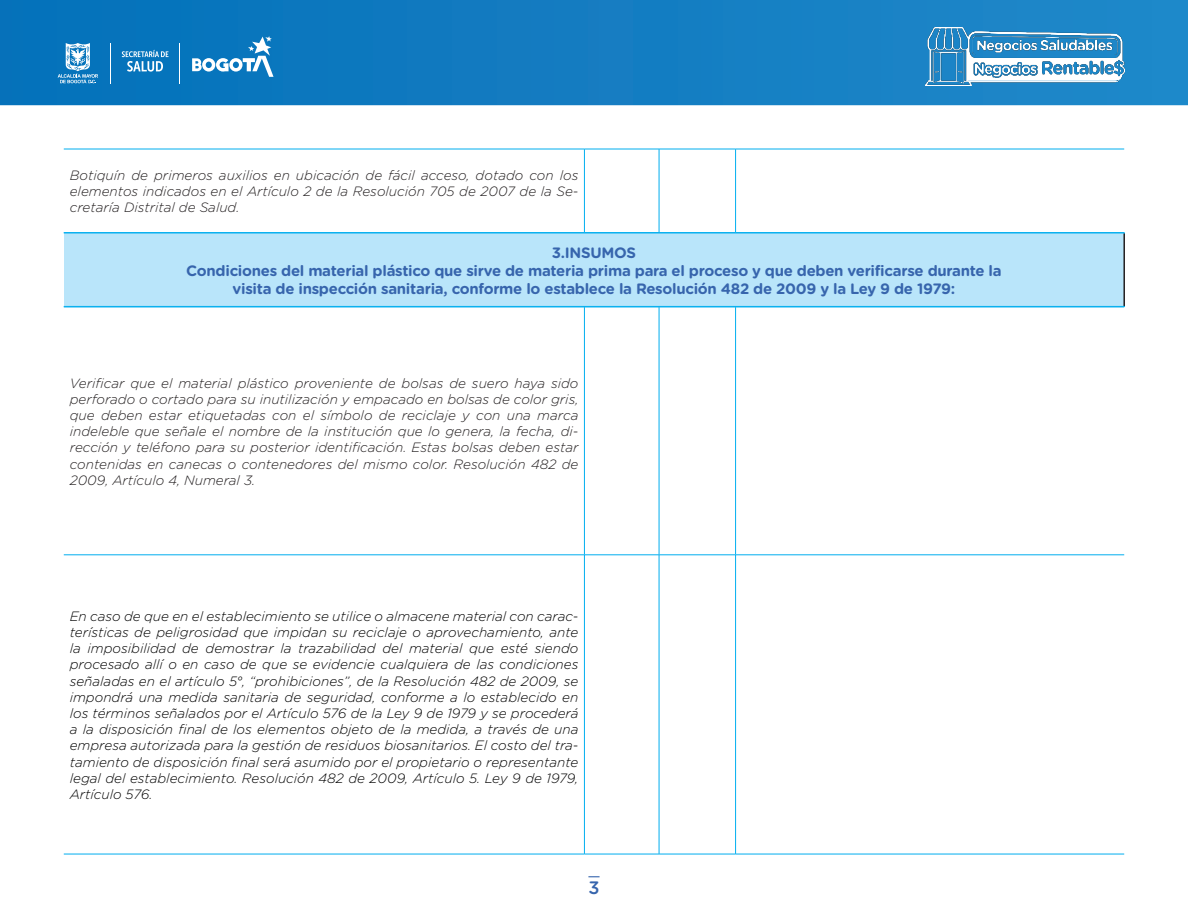
<style>
.page{position:relative;width:1188px;height:918px;background:#fff}
.page>*{position:absolute;margin:0;border:0;box-sizing:border-box;transform-origin:0 0}
.t1{font:500 18px "Gotham Rounded";color:#3765ad}
.Subtit-2{font:700 15px/18px "Gotham Rounded";letter-spacing:-.02em;color:#3765ad;text-align:center}
.Texts{font:italic 300 13.5px/16.2px "Gotham Rounded";color:#000001;text-align:justify}
.Texts-2{font:italic 300 13.5px/16.2px "Gotham Rounded";color:#231f20;text-align:justify}
</style>
<div class="page">
<svg style="left:0;top:0;width:1188px;height:105px;background:#117cc1"></svg>
<img style="left:925px;top:28px;width:199px;height:58px">
<svg style="left:588px;top:876px;width:12px;height:1px"></svg>
<svg style="left:58px;top:43px;width:40px;height:41px;background:#539ed0"></svg>
<svg style="left:192px;top:36px;width:82px;height:41px"></svg>
<hr style="left:179px;top:43px;width:1px;height:41px;background:#fff">
<hr style="left:110px;top:43px;width:1px;height:41px;background:#fff">
<svg style="left:122px;top:50px;width:47px;height:22px"></svg>
<hr style="left:64px;top:307px;width:520px;height:1px;background:#00aeef">
<hr style="left:584px;top:307px;width:75px;height:1px;background:#00aeef">
<hr style="left:584px;top:307px;width:1px;height:248px;background:#00aeef">
<hr style="left:659px;top:307px;width:77px;height:1px;background:#00aeef">
<hr style="left:659px;top:307px;width:1px;height:248px;background:#00aeef">
<hr style="left:736px;top:307px;width:388px;height:1px;background:#00aeef">
<hr style="left:735px;top:307px;width:1px;height:248px;background:#00aeef">
<hr style="left:64px;top:555px;width:520px;height:1px;background:#00aeef">
<hr style="left:584px;top:555px;width:75px;height:1px;background:#00aeef">
<hr style="left:584px;top:555px;width:1px;height:299px;background:#00aeef">
<hr style="left:659px;top:555px;width:77px;height:1px;background:#00aeef">
<hr style="left:659px;top:555px;width:1px;height:299px;background:#00aeef">
<hr style="left:736px;top:555px;width:388px;height:1px;background:#00aeef">
<hr style="left:735px;top:555px;width:1px;height:299px;background:#00aeef">
<hr style="left:64px;top:854px;width:520px;height:1px;background:#00aeef">
<hr style="left:584px;top:854px;width:75px;height:1px;background:#00aeef">
<hr style="left:659px;top:854px;width:77px;height:1px;background:#00aeef">
<hr style="left:736px;top:854px;width:388px;height:1px;background:#00aeef">
<hr style="left:64px;top:149px;width:520px;height:1px;background:#00aeef">
<hr style="left:584px;top:149px;width:75px;height:1px;background:#00aeef">
<hr style="left:584px;top:149px;width:1px;height:83px;background:#00aeef">
<hr style="left:659px;top:149px;width:77px;height:1px;background:#00aeef">
<hr style="left:659px;top:149px;width:1px;height:83px;background:#00aeef">
<hr style="left:736px;top:149px;width:388px;height:1px;background:#00aeef">
<hr style="left:735px;top:149px;width:1px;height:83px;background:#00aeef">
<hr style="left:64px;top:232px;width:520px;height:1px;background:#00aeef">
<hr style="left:584px;top:232px;width:75px;height:1px;background:#00aeef">
<hr style="left:659px;top:232px;width:77px;height:1px;background:#00aeef">
<hr style="left:736px;top:232px;width:388px;height:1px;background:#00aeef">
<div style="left:64px;top:233px;width:1060px;height:73px;background:#b9e5fa"></div>
<hr style="left:1123px;top:233px;width:2px;height:73px;background:#231f20">
<hr style="left:64px;top:233px;width:1061px;height:1px;background:#00aeef">
<hr style="left:64px;top:306px;width:1061px;height:1px;background:#00aeef">
<p class="Texts-2" style="left:70px;top:167px;width:510px">Botiquín de primeros auxilios en ubicación de fácil acceso, dotado con los elementos indicados en el Artículo 2 de la Resolución 705 de 2007 de la Se&shy;cretaría Distrital de Salud.</p>
<p class="Subtit-2" style="left:552px;top:243px;width:86px">3.INSUMOS</p>
<p class="Subtit-2" style="left:186px;top:261px;width:817px">Condiciones del material plástico que sirve de materia prima para el proceso y que deben verificarse durante la visita de inspección sanitaria, conforme lo establece la Resolución 482 de 2009 y la Ley 9 de 1979:</p>
<p class="Texts-2" style="left:70px;top:374px;width:510px">Verificar que el material plástico proveniente de bolsas de suero haya sido perforado o cortado para su inutilización y empacado en bolsas de color gris, que deben estar etiquetadas con el símbolo de reciclaje y con una marca indeleble que señale el nombre de la institución que lo genera, la fecha, di&shy;rección y teléfono para su posterior identificación. Estas bolsas deben estar contenidas en canecas o contenedores del mismo color. Resolución 482 de 2009, Artículo 4, Numeral 3.</p>
<p class="Texts" style="left:70px;top:607px;width:510px">En caso de que en el establecimiento se utilice o almacene material con carac&shy;terísticas de peligrosidad que impidan su reciclaje o aprovechamiento, ante la imposibilidad de demostrar la trazabilidad del material que esté siendo procesado allí o en caso de que se evidencie cualquiera de las condiciones señaladas en el artículo 5°, “prohibiciones”, de la Resolución 482 de 2009, se impondrá una medida sanitaria de seguridad, conforme a lo establecido en los términos señalados por el Artículo 576 de la Ley 9 de 1979 y se procederá a la disposición final de los elementos objeto de la medida, a través de una empresa autorizada para la gestión de residuos biosanitarios. El costo del tra&shy;tamiento de disposición final será asumido por el propietario o representante legal del establecimiento. Resolución 482 de 2009, Artículo 5. Ley 9 de 1979, Artículo 576.</p>
<h1 class="t1" style="left:588px;top:875px;width:13px">3</h1>
</div>
